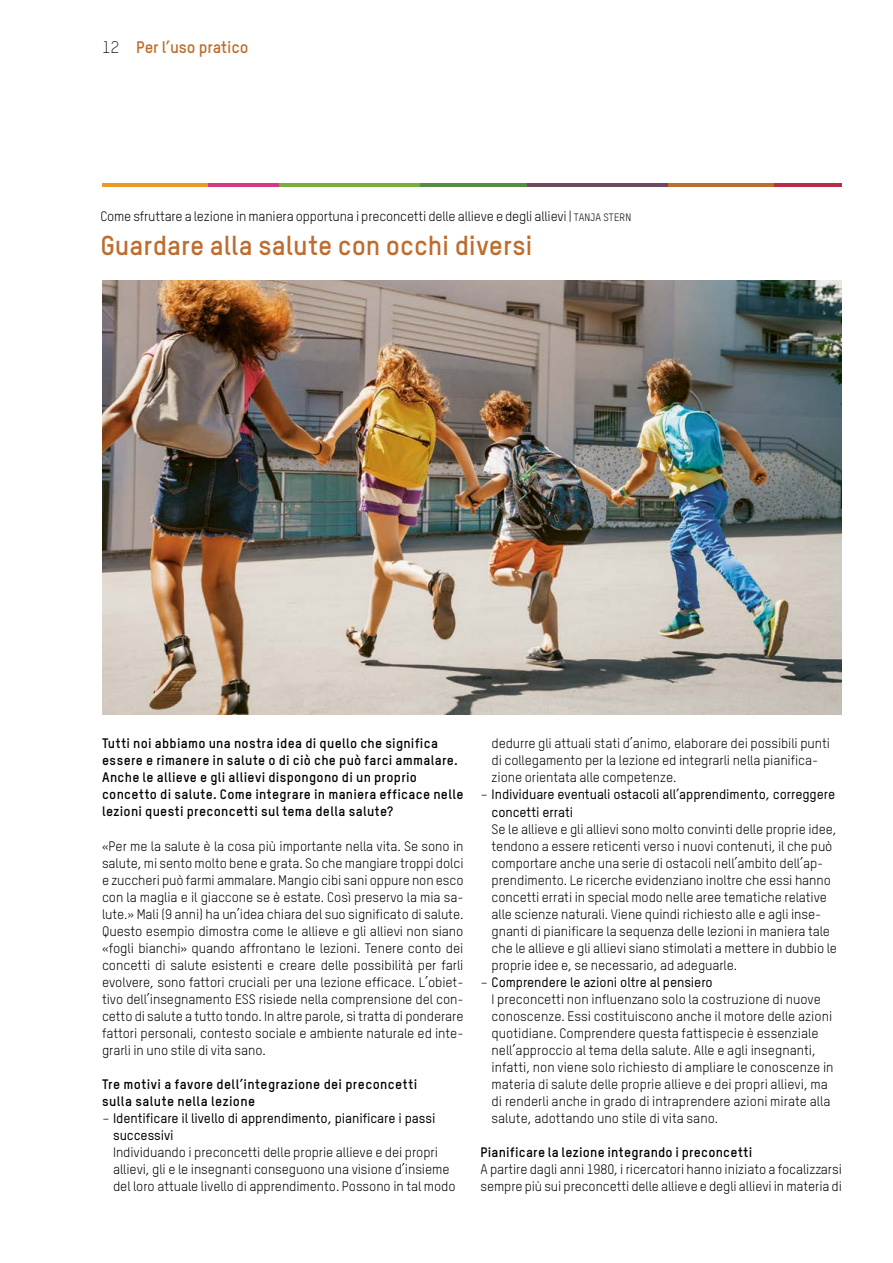
<style>
.page{position:relative;width:893px;height:1263px;background:#fff}
.page>*{position:absolute;margin:0;border:0;box-sizing:border-box;transform-origin:0 0}
.t1{font:700 27px "TSTARPRO";color:#bd6d2e}
.t2{font:700 16.5px "TSTARPRO";letter-spacing:-.005em;color:#bd6d2e}
.t3{font:300 16.5px "TSTARPRO";color:#000}
.t4{font:13.5px/17px "TSTARPRO";letter-spacing:-.005em;color:#000}
.t5{font:700 13.5px/17px "TSTARPRO";letter-spacing:.025em;color:#000}
.t6{font:500 13.5px "TSTARPRO";letter-spacing:-.005em;color:#000}
.s1{font-size:10.5px}
.s2{font-weight:400}
</style>
<div class="page">
<hr style="left:102px;top:184px;width:106px;height:3px;background:#eb9b24">
<hr style="left:208px;top:184px;width:71px;height:3px;background:#d23a82">
<hr style="left:279px;top:184px;width:142px;height:3px;background:#78af38">
<hr style="left:421px;top:184px;width:106px;height:3px;background:#548c43">
<hr style="left:527px;top:184px;width:141px;height:3px;background:#6d4960">
<hr style="left:668px;top:184px;width:107px;height:3px;background:#bd6d2e">
<hr style="left:775px;top:184px;width:67px;height:3px;background:#b92d47">
<img style="left:102px;top:281px;width:740px;height:433px">
<p class="t3" style="left:102px;top:38px;width:19px">12</p>
<p class="t2" style="left:136px;top:37px;width:114px">Per l’uso pratico</p>
<p class="t4" style="left:100px;top:208px;width:532px">Come sfruttare a lezione in maniera opportuna i preconcetti delle allieve e degli allievi | <span class="s1">TANJA STERN</span></p>
<h1 class="t1" style="left:100px;top:228px;width:434px">Guardare alla salute con occhi diversi</h1>
<p class="t5" style="left:102px;top:735px;width:363px">Tutti noi abbiamo una nostra idea di quello che significa essere e rimanere in salute o di ciò che può farci ammalare.<br>Anche le allieve e gli allievi dispongono di un proprio concetto di salute. Come integrare in maniera efficace nelle lezioni questi preconcetti sul tema della salute?</p>
<p class="t4" style="left:102px;top:837px;width:363px;text-align:justify">«Per me la salute è la cosa più importante nella vita. Se sono in salute, mi sento molto bene e grata. So che mangiare troppi dolci e zuccheri può farmi ammalare. Mangio cibi sani oppure non esco con la maglia e il giaccone se è estate. Così preservo la mia sa&shy;lute.» Mali (9 anni) ha un’idea chiara del suo significato di salute.<br>Questo esempio dimostra come le allieve e gli allievi non siano «fogli bianchi» quando affrontano le lezioni. Tenere conto dei concetti di salute esistenti e creare delle possibilità per farli evolvere, sono fattori cruciali per una lezione efficace. L’obiet&shy;tivo dell’insegnamento ESS risiede nella comprensione del con&shy;cetto di salute a tutto tondo. In altre parole, si tratta di ponderare fattori personali, contesto sociale e ambiente naturale ed inte&shy;grarli in uno stile di vita sano.</p>
<p class="t5" style="left:102px;top:1075px;width:317px">Tre motivi a favore dell’integrazione dei preconcetti</p>
<p class="t5" style="left:102px;top:1092px;width:155px">sulla salute nella lezione</p>
<p class="t6" style="left:102px;top:1109px;width:335px"><span class="s2">−</span> Identificare il livello di apprendimento, pianificare i passi</p>
<p class="t6" style="left:113px;top:1126px;width:62px">successivi</p>
<p class="t4" style="left:113px;top:1143px;width:344px">Individuando i preconcetti delle proprie allieve e dei propri allievi, gli e le insegnanti conseguono una visione d’insieme del loro attuale livello di apprendimento. Possono in tal modo</p>
<p class="t4" style="left:492px;top:735px;width:340px">dedurre gli attuali stati d’animo, elaborare dei possibili punti</p>
<p class="t4" style="left:492px;top:752px;width:328px">di collegamento per la lezione ed integrarli nella pianifica-</p>
<p class="t4" style="left:492px;top:769px;width:186px">zione orientata alle competenze.</p>
<p class="t6" style="left:480px;top:786px;width:356px"><span class="s2">−</span> Individuare eventuali ostacoli all’apprendimento, correggere</p>
<p class="t6" style="left:492px;top:803px;width:83px">concetti errati</p>
<p class="t4" style="left:492px;top:820px;width:347px">Se le allieve e gli allievi sono molto convinti delle proprie idee,</p>
<p class="t4" style="left:492px;top:837px;width:342px">tendono a essere reticenti verso i nuovi contenuti, il che può</p>
<p class="t4" style="left:492px;top:854px;width:333px">comportare anche una serie di ostacoli nell’ambito dell’ap-</p>
<p class="t4" style="left:492px;top:871px;width:341px">prendimento. Le ricerche evidenziano inoltre che essi hanno</p>
<p class="t4" style="left:492px;top:888px;width:337px">concetti errati in special modo nelle aree tematiche relative</p>
<p class="t4" style="left:492px;top:905px;width:331px">alle scienze naturali. Viene quindi richiesto alle e agli inse-</p>
<p class="t4" style="left:492px;top:922px;width:340px">gnanti di pianificare la sequenza delle lezioni in maniera tale</p>
<p class="t4" style="left:492px;top:939px;width:347px">che le allieve e gli allievi siano stimolati a mettere in dubbio le</p>
<p class="t4" style="left:492px;top:956px;width:247px">proprie idee e, se necessario, ad adeguarle.</p>
<p class="t6" style="left:480px;top:973px;width:234px"><span class="s2">−</span> Comprendere le azioni oltre al pensiero</p>
<p class="t4" style="left:492px;top:990px;width:331px">I preconcetti non influenzano solo la costruzione di nuove</p>
<p class="t4" style="left:492px;top:1007px;width:342px">conoscenze. Essi costituiscono anche il motore delle azioni</p>
<p class="t4" style="left:492px;top:1024px;width:329px">quotidiane. Comprendere questa fattispecie è essenziale</p>
<p class="t4" style="left:492px;top:1041px;width:326px">nell’approccio al tema della salute. Alle e agli insegnanti,</p>
<p class="t4" style="left:492px;top:1058px;width:343px">infatti, non viene solo richiesto di ampliare le conoscenze in</p>
<p class="t4" style="left:492px;top:1075px;width:338px">materia di salute delle proprie allieve e dei propri allievi, ma</p>
<p class="t4" style="left:492px;top:1092px;width:340px">di renderli anche in grado di intraprendere azioni mirate alla</p>
<p class="t4" style="left:492px;top:1109px;width:228px">salute, adottando uno stile di vita sano.</p>
<p class="t5" style="left:480px;top:1143px;width:273px">Pianificare la lezione integrando i preconcetti</p>
<p class="t4" style="left:480px;top:1160px;width:363px">A partire dagli anni 1980, i ricercatori hanno iniziato a focalizzarsi sempre più sui preconcetti delle allieve e degli allievi in materia di</p>
</div>
